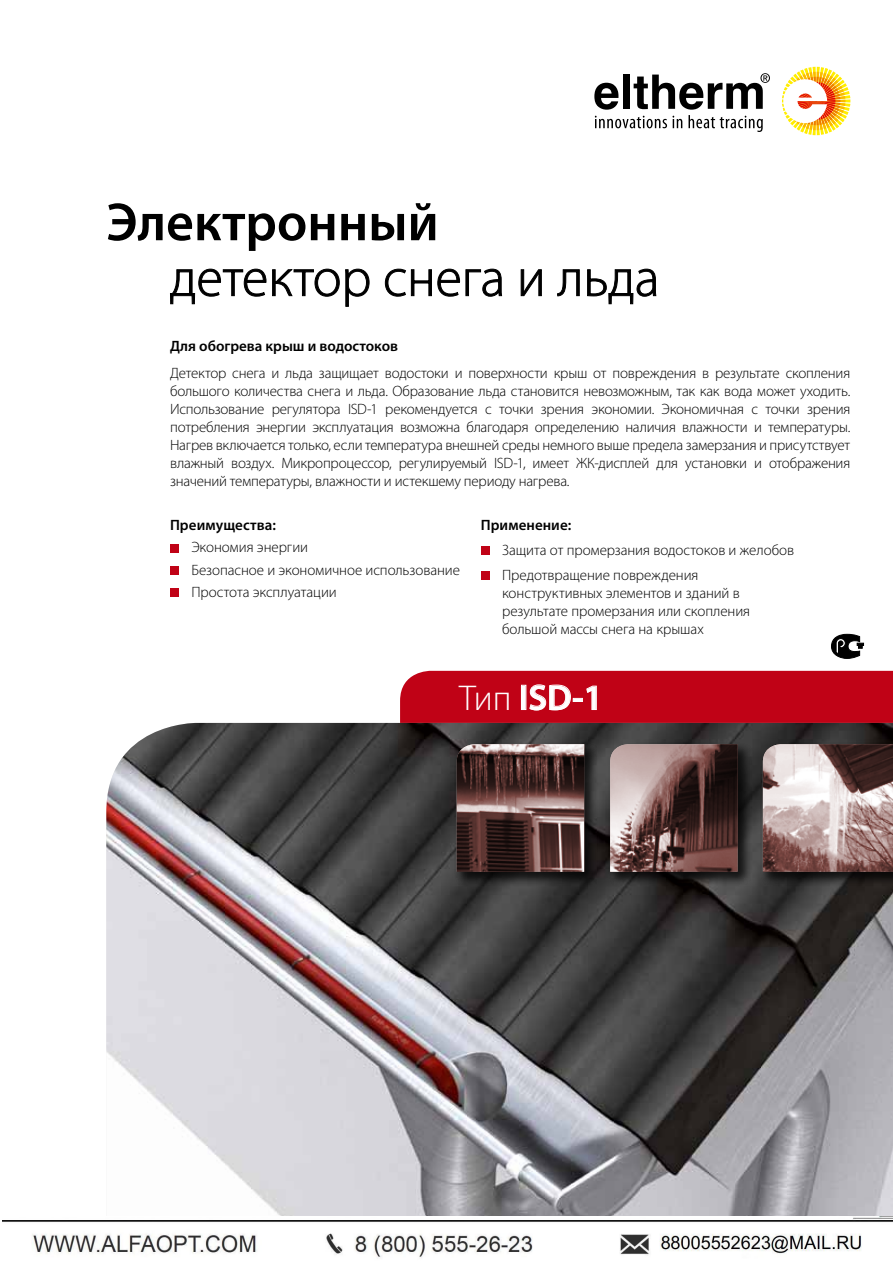
<style>
.page{position:relative;width:893px;height:1263px;background:#fff}
.page>*{position:absolute;margin:0;border:0;box-sizing:border-box;transform-origin:0 0}
.t1{font:300 54px "Myriad Pro";color:#000}
.t2{font:600 54px "Myriad Pro";color:#000}
.t3{font:600 36px "Myriad Pro";color:#fff}
.t4{font:300 15px/18px "Myriad Pro";letter-spacing:-.005em;color:#000}
.t5{font:600 15px "Myriad Pro";color:#000}
.s1{font-weight:300}
</style>
<div class="page">
<img style="left:106px;top:723px;width:787px;height:494px">
<svg style="left:400px;top:671px;width:493px;height:65px;background:#a51020"></svg>
<svg style="left:170px;top:269px;width:96px;height:35px"></svg>
<svg style="left:272px;top:269px;width:97px;height:38px"></svg>
<svg style="left:385px;top:269px;width:75px;height:28px"></svg>
<svg style="left:466px;top:269px;width:36px;height:28px"></svg>
<svg style="left:521px;top:269px;width:21px;height:27px"></svg>
<svg style="left:557px;top:269px;width:23px;height:27px"></svg>
<svg style="left:587px;top:269px;width:69px;height:35px"></svg>
<div style="left:454px;top:742px;width:145px;height:144px;background:#000;opacity:.5"></div>
<svg style="left:457px;top:744px;width:127px;height:128px;background:#614643"></svg>
<div style="left:608px;top:742px;width:144px;height:144px;background:#000;opacity:.5"></div>
<svg style="left:610px;top:744px;width:128px;height:128px;background:#7a5f5c"></svg>
<div style="left:761px;top:742px;width:132px;height:144px;background:#000;opacity:.5"></div>
<svg style="left:763px;top:744px;width:130px;height:128px;background:#aa9491"></svg>
<svg style="left:782px;top:67px;width:68px;height:68px"></svg>
<svg style="left:594px;top:73px;width:176px;height:59px"></svg>
<svg style="left:831px;top:634px;width:33px;height:25px"></svg>
<div style="left:170px;top:544px;width:8px;height:8px;background:#c00216"></div>
<div style="left:170px;top:566px;width:8px;height:8px;background:#c00216"></div>
<div style="left:170px;top:588px;width:8px;height:9px;background:#c00216"></div>
<div style="left:481px;top:547px;width:8px;height:8px;background:#c00216"></div>
<div style="left:481px;top:571px;width:8px;height:9px;background:#c00216"></div>
<img style="left:2px;top:1217px;width:891px;height:41px">
<h1 class="t2" style="left:106px;top:188px;width:334px">Электронный</h1>
<h1 class="t1" style="left:170px;top:248px;width:491px">детектор снега и льда</h1>
<p class="t5" style="left:170px;top:337px;width:230px">Для обогрева крыш и водостоков</p>
<p class="t4" style="left:170px;top:364px;width:682px;text-align:justify">Детектор снега и льда защищает водостоки и поверхности крыш от повреждения в результате скопления большого количества снега и льда. Образование льда становится невозможным, так как вода может уходить.<br>Использование регулятора ISD-1 рекомендуется с точки зрения экономии. Экономичная с точки зрения потребления энергии эксплуатация возможна благодаря определению наличия влажности и температуры.<br>Нагрев включается только, если температура внешней среды немного выше предела замерзания и присутствует влажный воздух. Микропроцессор, регулируемый ISD-1, имеет ЖК-дисплей для установки и отображения значений температуры, влажности и истекшему периоду нагрева.</p>
<p class="t5" style="left:170px;top:515px;width:107px">Преимущества:</p>
<p class="t4" style="left:191px;top:536px;width:270px;line-height:22.2px">Экономия энергии<br>Безопасное и экономичное использование<br>Простота эксплуатации</p>
<p class="t5" style="left:481px;top:515px;width:92px">Применение:</p>
<p class="t4" style="left:502px;top:538px;width:294px;line-height:24.8px">Защита от промерзания водостоков и желобов<br>Предотвращение повреждения</p>
<p class="t4" style="left:502px;top:584px;width:250px">конструктивных элементов и зданий в результате промерзания или скопления большой массы снега на крышах</p>
<h2 class="t3" style="left:459px;top:674px;width:145px"><span class="s1">Тип</span> ISD-1</h2>
</div>
